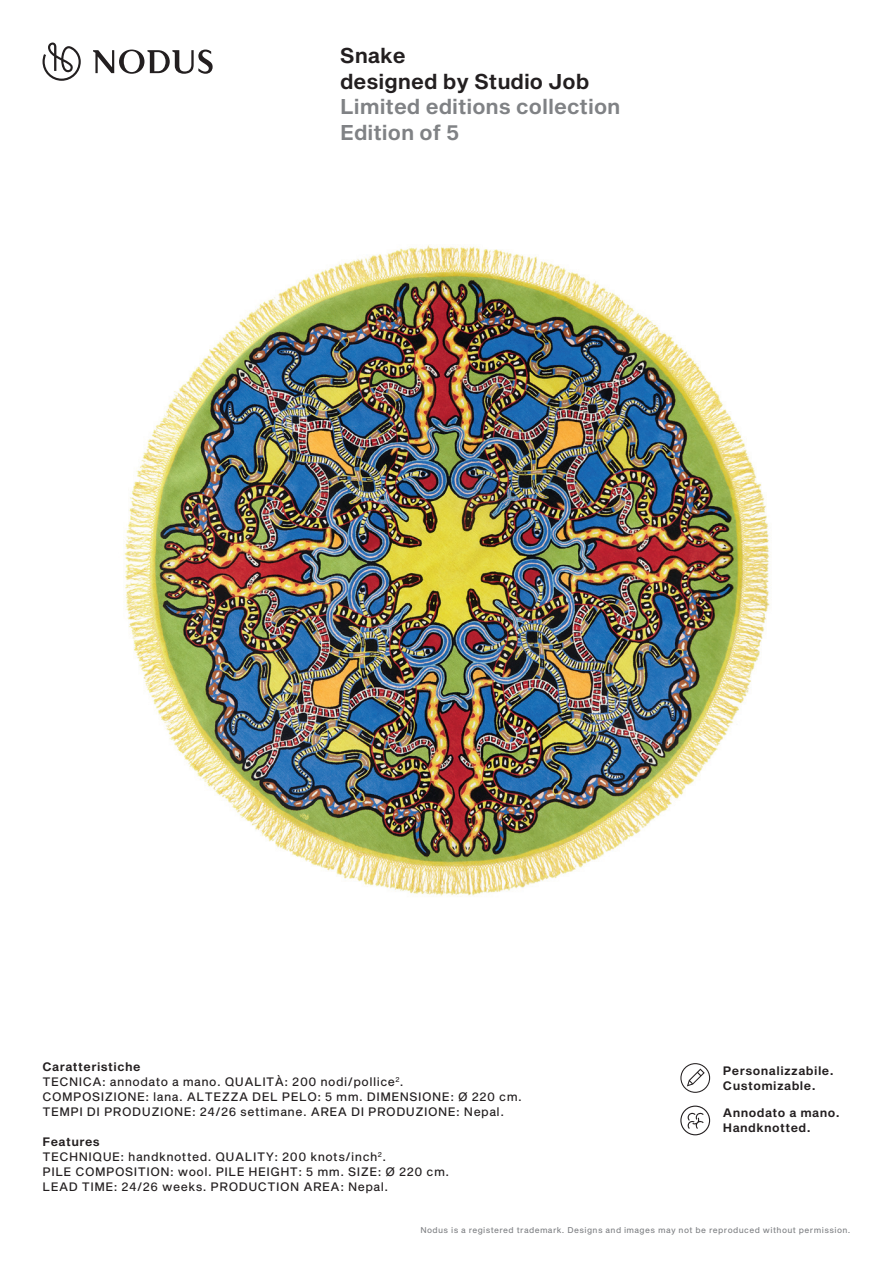
<style>
.page{position:relative;width:893px;height:1263px;background:#fff}
.page>*{position:absolute;margin:0;border:0;box-sizing:border-box;transform-origin:0 0}
.t1{font:21px/25.5px "Sequel Sans Semi Bold Body";color:#808285}
.t2{font:21px/25.5px "Sequel Sans Semi Bold Body";color:#231f20}
.t3{font:12px/15px "Sequel Sans Roman Body";letter-spacing:.04em;color:#231f20}
.t4{font:12px/15px "Sequel Sans Semi Bold Body";letter-spacing:.04em;color:#231f20}
.t5{font:8.25px "Sequel Sans Roman Body";letter-spacing:.05em;color:#808285}
</style>
<div class="page">
<svg style="left:43px;top:43px;width:38px;height:38px"></svg>
<svg style="left:93px;top:50px;width:120px;height:24px"></svg>
<svg style="left:680px;top:1063px;width:30px;height:30px"></svg>
<img style="left:123px;top:245px;width:647px;height:651px">
<svg style="left:680px;top:1105px;width:30px;height:30px"></svg>
<h1 class="t2" style="left:340px;top:44px;width:251px">Snake<br>designed by Studio Job</h1>
<h1 class="t1" style="left:340px;top:95px;width:282px">Limited editions collection<br>Edition of 5</h1>
<p class="t4" style="left:43px;top:1059px;width:100px">Caratteristiche</p>
<p class="t3" style="left:43px;top:1074px;width:481px">TECNICA: annodato a mano. QUALITÀ: 200 nodi/pollice<sup>2</sup>.<br>COMPOSIZIONE: lana. ALTEZZA DEL PELO: 5 mm. DIMENSIONE: Ø 220 cm.<br>TEMPI DI PRODUZIONE: 24/26 settimane. AREA DI PRODUZIONE: Nepal.</p>
<p class="t4" style="left:43px;top:1134px;width:59px">Features</p>
<p class="t3" style="left:43px;top:1149px;width:408px">TECHNIQUE: handknotted. QUALITY: 200 knots/inch<sup>2</sup>.<br>PILE COMPOSITION: wool. PILE HEIGHT: 5 mm. SIZE: Ø 220 cm.<br>LEAD TIME: 24/26 weeks. PRODUCTION AREA: Nepal.</p>
<p class="t4" style="left:723px;top:1063px;width:112px">Personalizzabile.<br>Customizable.</p>
<p class="t4" style="left:723px;top:1106px;width:118px">Annodato a mano.<br>Handknotted.</p>
<p class="t5" style="left:420px;top:1224px;width:432px">Nodus is a registered trademark. Designs and images may not be reproduced without permission.</p>
</div>
